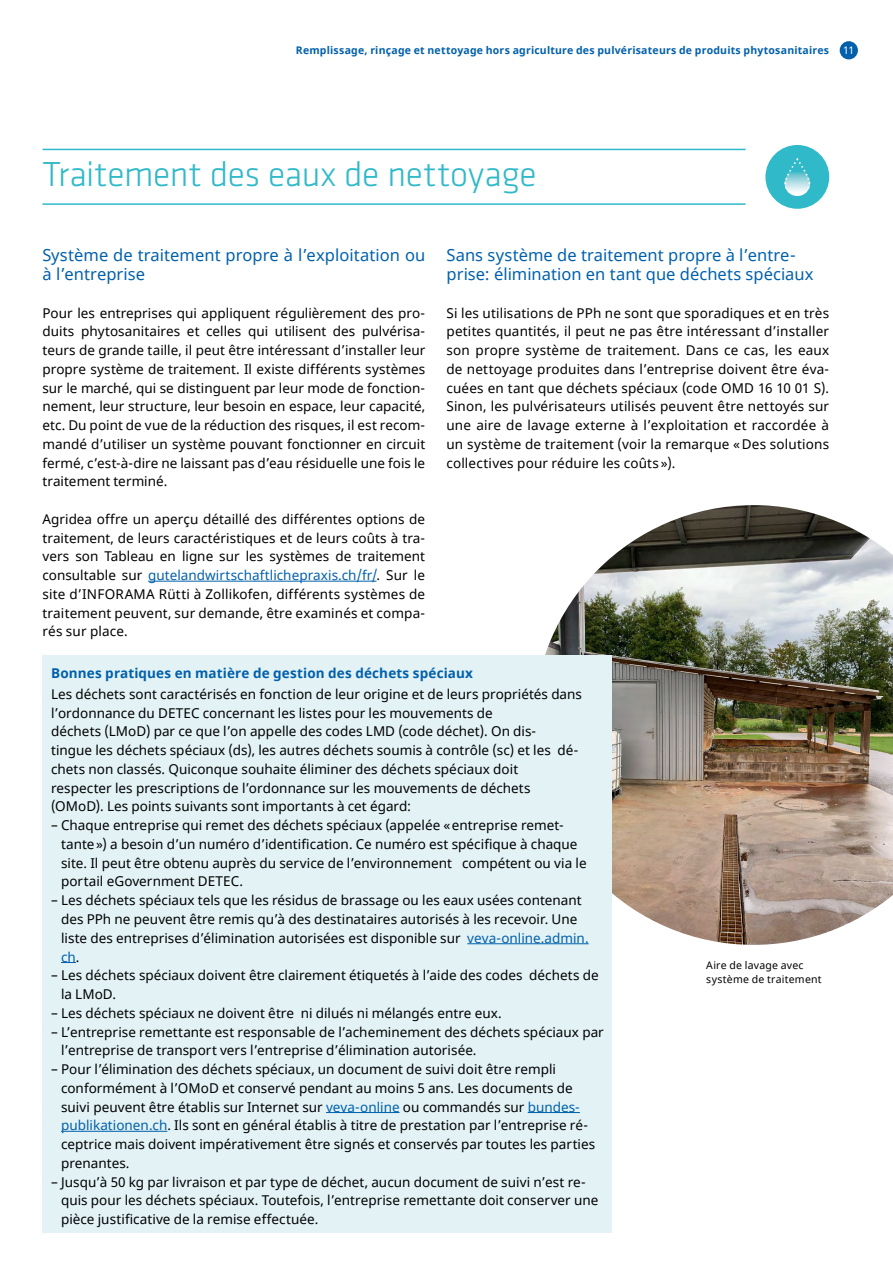
<style>
.page{position:relative;width:893px;height:1263px;background:#fff}
.page>*{position:absolute;margin:0;border:0;box-sizing:border-box;transform-origin:0 0}
.Seitentitel_01_Cyan{font:300 36px "Klavika Basic";letter-spacing:-.01em;color:#30b9c8}
.Lauftext_04{font:16.5px/18.8px "Noto Sans";letter-spacing:.005em;color:#0060ac}
.Lauftext_linksbündig{font:13.5px/18.8px "Noto Sans";letter-spacing:.005em;color:#000}
.Lauftext_04-2{font:13.5px/18.8px "Noto Sans";letter-spacing:.01em;color:#000;text-align:justify}
.Tab_Titel{font:700 13.5px "Noto Sans";letter-spacing:.01em;color:#0060ac}
.t1{font:700 10.5px "Noto Sans";letter-spacing:.02em;color:#0060ac}
.Legende_linksbündig{font:10.5px/14.2px "Noto Sans";letter-spacing:.02em;color:#000}
.t2{font:10.5px "Noto Sans";color:#fff}
.s1{color:#0060ac}
</style>
<div class="page">
<div style="left:840px;top:41px;width:18px;height:18px;background:#0060ac;border-radius:50%"></div>
<hr style="left:148px;top:581px;width:229px;height:1px;background:#0060ac">
<hr style="left:43px;top:149px;width:703px;height:1px;background:#30b9c8">
<hr style="left:43px;top:203px;width:703px;height:2px;background:#30b9c8">
<div style="left:765px;top:145px;width:64px;height:64px;background:#30b9c8;border-radius:50%"></div>
<svg style="left:784px;top:158px;width:27px;height:38px"></svg>
<img style="left:545px;top:505px;width:348px;height:440px">
<div style="left:43px;top:655px;width:569px;height:577px;background:#e2f2f5"></div>
<hr style="left:467px;top:943px;width:122px;height:1px;background:#0060ac">
<svg style="left:61px;top:962px;width:15px;height:1px"></svg>
<hr style="left:326px;top:1112px;width:73px;height:1px;background:#0060ac">
<hr style="left:528px;top:1112px;width:52px;height:1px;background:#0060ac">
<hr style="left:61px;top:1131px;width:106px;height:1px;background:#0060ac">
<p class="t1" style="left:296px;top:43px;width:535px">Remplissage, rinçage et nettoyage hors agriculture des pulvérisateurs de produits phytosanitaires</p>
<p class="t2" style="left:843px;top:43px;width:13px">11</p>
<p class="Seitentitel_01_Cyan" style="left:43px;top:153px;width:496px">Traitement des eaux de nettoyage</p>
<p class="Lauftext_04" style="left:43px;top:247px;width:384px">Système de traitement propre à l’exploitation ou à l’entreprise</p>
<p class="Lauftext_04-2" style="left:43px;top:304px;width:384px">Pour les entreprises qui appliquent régulièrement des pro&shy;duits phytosanitaires et celles qui utilisent des pulvérisa&shy;teurs de grande taille, il peut être intéressant d’installer leur propre système de traitement. Il existe différents systèmes sur le marché, qui se distinguent par leur mode de fonction&shy;nement, leur structure, leur besoin en espace, leur capacité, etc. Du point de vue de la réduction des risques, il est recom&shy;mandé d’utiliser un système pouvant fonctionner en circuit fermé, c’est-à-dire ne laissant pas d’eau résiduelle une fois le traitement terminé.</p>
<p class="Lauftext_04-2" style="left:43px;top:510px;width:384px">Agridea offre un aperçu détaillé des différentes options de traitement, de leurs caractéristiques et de leurs coûts à tra&shy;vers son Tableau en ligne sur les systèmes de traitement consultable sur <span class="s1">gutelandwirtschaftlichepraxis.ch/fr/</span>. Sur le site d’INFORAMA Rütti à Zollikofen, différents systèmes de traitement peuvent, sur demande, être examinés et compa&shy;rés sur place.</p>
<p class="Lauftext_04" style="left:446px;top:247px;width:369px">Sans système de traitement propre à l’entre&shy;prise: élimination en tant que déchets spéciaux</p>
<p class="Lauftext_04-2" style="left:446px;top:304px;width:384px">Si les utilisations de PPh ne sont que sporadiques et en très petites quantités, il peut ne pas être intéressant d’installer son propre système de traitement. Dans ce cas, les eaux de nettoyage produites dans l’entreprise doivent être éva&shy;cuées en tant que déchets spéciaux (code OMD 16 10 01 S).<br>Sinon, les pulvérisateurs utilisés peuvent être nettoyés sur une aire de lavage externe à l’exploitation et raccordée à un système de traitement (voir la remarque «Des solutions collectives pour réduire les coûts»).</p>
<p class="Tab_Titel" style="left:51px;top:664px;width:423px">Bonnes pratiques en matière de gestion des déchets spéciaux</p>
<p class="Lauftext_linksbündig" style="left:51px;top:685px;width:532px">Les déchets sont caractérisés en fonction de leur origine et de leurs propriétés dans l’ordonnance du DETEC concernant les listes pour les mouvements de</p>
<p class="Lauftext_linksbündig" style="left:51px;top:723px;width:487px">déchets (LMoD) par ce que l’on appelle des codes LMD (code déchet). On dis-</p>
<p class="Lauftext_linksbündig" style="left:51px;top:741px;width:529px">tingue les déchets spéciaux (ds), les autres déchets soumis à contrôle (sc) et les dé&shy;chets non classés. Quiconque souhaite éliminer des déchets spéciaux doit</p>
<p class="Lauftext_linksbündig" style="left:51px;top:779px;width:481px">respecter les prescriptions de l’ordonnance sur les mouvements de déchets</p>
<p class="Lauftext_linksbündig" style="left:51px;top:798px;width:362px">(OMoD). Les points suivants sont importants à cet égard:</p>
<p class="Lauftext_linksbündig" style="left:61px;top:816px;width:527px;text-indent:-10px">– Chaque entreprise qui remet des déchets spéciaux (appelée «entreprise remet&shy;tante») a besoin d’un numéro d’identification. Ce numéro est spécifique à chaque site. Il peut être obtenu auprès du service de l’environnement compétent ou via le portail eGovernment DETEC.</p>
<p class="Lauftext_linksbündig" style="left:61px;top:891px;width:529px;text-indent:-10px">– Les déchets spéciaux tels que les résidus de brassage ou les eaux usées contenant des PPh ne peuvent être remis qu’à des destinataires autorisés à les recevoir. Une liste des entreprises d’élimination autorisées est disponible sur <span class="s1">veva-online.admin. ch</span>.</p>
<p class="Lauftext_linksbündig" style="left:61px;top:966px;width:539px;text-indent:-10px">– Les déchets spéciaux doivent être clairement étiquetés à l’aide des codes déchets de la LMoD.</p>
<p class="Lauftext_linksbündig" style="left:51px;top:1004px;width:452px">– Les déchets spéciaux ne doivent être ni dilués ni mélangés entre eux.</p>
<p class="Lauftext_linksbündig" style="left:61px;top:1023px;width:544px;text-indent:-10px">– L’entreprise remettante est responsable de l’acheminement des déchets spéciaux par l’entreprise de transport vers l’entreprise d’élimination autorisée.</p>
<p class="Lauftext_linksbündig" style="left:61px;top:1060px;width:536px;text-indent:-10px">– Pour l’élimination des déchets spéciaux, un document de suivi doit être rempli conformément à l’OMoD et conservé pendant au moins 5 ans. Les documents de suivi peuvent être établis sur Internet sur <span class="s1">veva-online</span> ou commandés sur <span class="s1">bundes&shy;publikationen.ch</span>. Ils sont en général établis à titre de prestation par l’entreprise ré&shy;ceptrice mais doivent impérativement être signés et conservés par toutes les parties prenantes.</p>
<p class="Lauftext_linksbündig" style="left:61px;top:1173px;width:539px;text-indent:-10px">– Jusqu’à 50 kg par livraison et par type de déchet, aucun document de suivi n’est re&shy;quis pour les déchets spéciaux. Toutefois, l’entreprise remettante doit conserver une pièce justificative de la remise effectuée.</p>
<p class="Legende_linksbündig" style="left:706px;top:958px;width:117px">Aire de lavage avec système de traitement</p>
</div>
